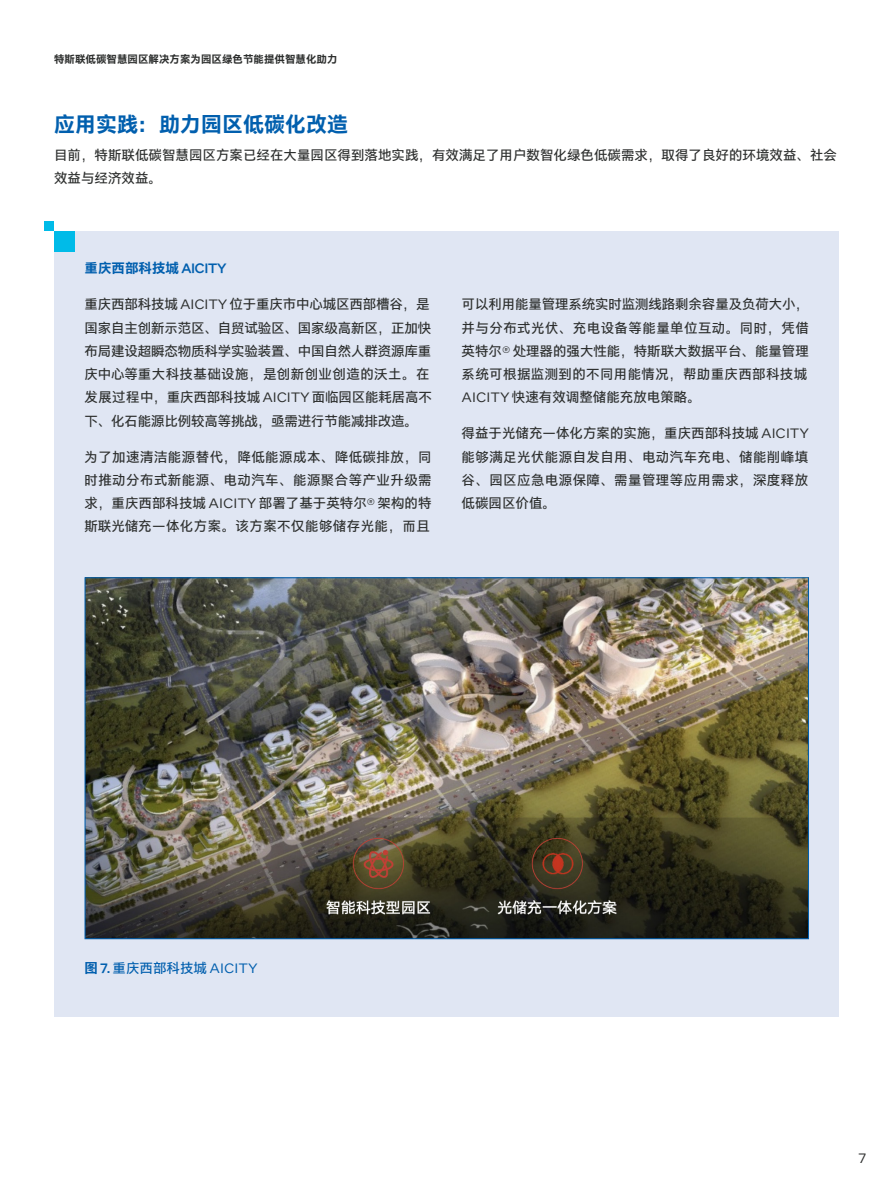
<style>
.page{position:relative;width:893px;height:1191px;background:#fff}
.page>*{position:absolute;margin:0;border:0;box-sizing:border-box;transform-origin:0 0}
.一级标题{font:700 21px "Intel Clear Hans";color:#015fae}
.正文{font:13.5px/23.2px "Intel Clear Hans";color:#2d2f2e}
.正文-2{font:13.5px "Intel Clear Hans";color:#015fae}
.三级标题{font:700 13.5px "Intel Clear Hans";color:#015fae}
.t1{font:13.5px "Intel One Text";color:#2d2f2e}
.t2{font:700 10.5px "Intel Clear Hans";color:#2d2f2e}
.s1{font-family:"Intel One Display";font-weight:500}
.s2{font-family:"Intel One Text"}
.s3{font-weight:700}
</style>
<div class="page">
<div style="left:54px;top:231px;width:785px;height:785px;background:#e0e6f3"></div>
<div style="left:54px;top:231px;width:21px;height:21px;background:#00bbe8"></div>
<div style="left:44px;top:221px;width:10px;height:10px;background:#00bbe8"></div>
<img style="left:87px;top:579px;width:720px;height:358px">
<p class="t2" style="left:54px;top:53px;width:285px">特斯联低碳智慧园区解决方案为园区绿色节能提供智慧化助力</p>
<p class="一级标题" style="left:54px;top:112px;width:295px">应用实践：助力园区低碳化改造</p>
<p class="正文" style="left:54px;top:143px;width:784px">目前，特斯联低碳智慧园区方案已经在大量园区得到落地实践，有效满足了用户数智化绿色低碳需求，取得了良好的环境效益、社会效益与经济效益。</p>
<p class="三级标题" style="left:85px;top:260px;width:144px">重庆西部科技城 <span class="s1">AICITY</span></p>
<p class="正文" style="left:85px;top:293px;width:349px">重庆西部科技城 <span class="s2">AICITY</span> 位于重庆市中心城区西部槽谷，是国家自主创新示范区、自贸试验区、国家级高新区，正加快布局建设超瞬态物质科学实验装置、中国自然人群资源库重庆中心等重大科技基础设施，是创新创业创造的沃土。在发展过程中，重庆西部科技城 <span class="s2">AICITY</span> 面临园区能耗居高不下、化石能源比例较高等挑战，亟需进行节能减排改造。</p>
<p class="正文" style="left:85px;top:445px;width:349px;text-align:justify">为了加速清洁能源替代，降低能源成本、降低碳排放，同时推动分布式新能源、电动汽车、能源聚合等产业升级需求，重庆西部科技城 <span class="s2">AICITY</span> 部署了基于英特尔<span class="s2">®</span> 架构的特斯联光储充一体化方案。该方案不仅能够储存光能，而且</p>
<p class="正文" style="left:462px;top:293px;width:349px">可以利用能量管理系统实时监测线路剩余容量及负荷大小，并与分布式光伏、充电设备等能量单位互动。同时，凭借英特尔<span class="s2">®</span> 处理器的强大性能，特斯联大数据平台、能量管理系统可根据监测到的不同用能情况，帮助重庆西部科技城<br><span class="s2">AICITY</span> 快速有效调整储能充放电策略。</p>
<p class="正文" style="left:462px;top:422px;width:349px;text-align:justify">得益于光储充一体化方案的实施，重庆西部科技城 <span class="s2">AICITY</span>能够满足光伏能源自发自用、电动汽车充电、储能削峰填谷、园区应急电源保障、需量管理等应用需求，深度释放低碳园区价值。</p>
<p class="正文-2" style="left:85px;top:960px;width:175px"><span class="s3">图</span> <span class="s1">7.</span> 重庆西部科技城 <span class="s2">AICITY</span></p>
<p class="t1" style="left:859px;top:1149px;width:9px">7</p>
</div>
